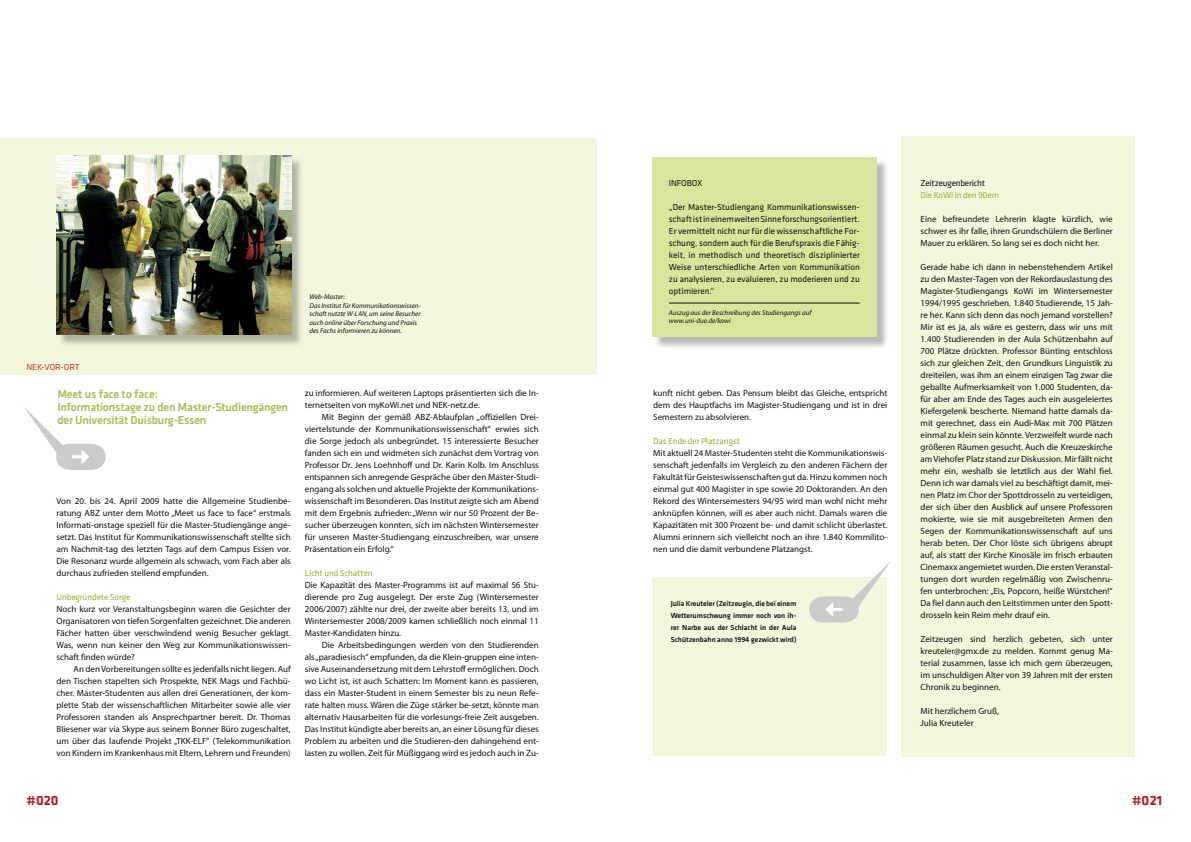
<style>
.page{position:relative;width:1191px;height:842px;background:#fff}
.page>*{position:absolute;margin:0;border:0;box-sizing:border-box;transform-origin:0 0}
.t1{font:700 14px "Klavika";color:#b32127}
.t2{font:500 12px/13px "Klavika";letter-spacing:-.02em;color:#abbe5a}
.t3{font:9px/12px "Myriad Pro";color:#121212;text-align:justify}
.t4{font:9px/12px "Klavika";color:#121212;text-align:justify}
.t5{font:9px "Klavika";letter-spacing:-.01em;color:#9ab238}
.t6{font:9px "Klavika";letter-spacing:-.02em;color:#121212}
.t7{font:9px "Klavika";color:#b93a32}
.t8{font:500 7.5px/12px "Klavika";color:#121212;text-align:justify}
.t9{font:italic 7px/8.5px "Myriad Pro";color:#121212}
</style>
<div class="page">
<div style="left:652px;top:578px;width:234px;height:178px;background:#f3f7dc"></div>
<div style="left:0;top:138px;width:596px;height:236px;background:#f3f7dc"></div>
<svg style="left:24px;top:407px;width:82px;height:63px"></svg>
<div style="left:57px;top:157px;width:248px;height:190px;background:#121212;opacity:.3"></div>
<img style="left:56px;top:156px;width:235px;height:178px">
<div style="left:901px;top:137px;width:233px;height:620px;background:#f3f7dc"></div>
<svg style="left:809px;top:561px;width:82px;height:62px"></svg>
<div style="left:654px;top:158px;width:236px;height:192px;background:#121212;opacity:.3"></div>
<div style="left:652px;top:158px;width:225px;height:179px;background:#d9e59b"></div>
<hr style="left:669px;top:303px;width:191px;height:1px;background:#121212">
<p class="t7" style="left:26px;top:362px;width:55px">NEK-VOR-ORT</p>
<h2 class="t2" style="left:57px;top:388px;width:232px">Meet us face to face:<br>Informationstage zu den Master-Studiengängen der Universität Duisburg-Essen</h2>
<p class="t3" style="left:56px;top:495px;width:236px">Von 20. bis 24. April 2009 hatte die Allgemeine Studienbe&shy;ratung ABZ unter dem Motto „Meet us face to face“ erstmals Informati-onstage speziell für die Master-Studiengänge ange&shy;setzt. Das Institut für Kommunikationswissenschaft stellte sich am Nachmit-tag des letzten Tags auf dem Campus Essen vor.<br>Die Resonanz wurde allgemein als schwach, vom Fach aber als durchaus zufrieden stellend empfunden.</p>
<p class="t5" style="left:56px;top:592px;width:75px">Unbegründete Sorge</p>
<p class="t3" style="left:56px;top:603px;width:236px">Noch kurz vor Veranstaltungsbeginn waren die Gesichter der Organisatoren von tiefen Sorgenfalten gezeichnet. Die anderen Fächer hatten über verschwindend wenig Besucher geklagt.<br>Was, wenn nun keiner den Weg zur Kommunikationswissen&shy;schaft finden würde?</p>
<p class="t3" style="left:56px;top:663px;width:236px;text-indent:17px">An den Vorbereitungen sollte es jedenfalls nicht liegen. Auf den Tischen stapelten sich Prospekte, NEK Mags und Fachbü&shy;cher. Master-Studenten aus allen drei Generationen, der kom&shy;plette Stab der wissenschaftlichen Mitarbeiter sowie alle vier Professoren standen als Ansprechpartner bereit. Dr. Thomas Bliesener war via Skype aus seinem Bonner Büro zugeschaltet, um über das laufende Projekt „TKK-ELF“ (Telekommunikation von Kindern im Krankenhaus mit Eltern, Lehrern und Freunden)</p>
<p class="t9" style="left:309px;top:292px;width:113px">Web-Master:<br>Das Institut für Kommunikationswissen&shy;schaft nutzte W-LAN, um seine Besucher auch online über Forschung und Praxis des Fachs informieren zu können.</p>
<p class="t3" style="left:305px;top:387px;width:235px">zu informieren. Auf weiteren Laptops präsentierten sich die In&shy;ternetseiten von myKoWi.net und NEK-netz.de.</p>
<p class="t3" style="left:305px;top:411px;width:235px;text-indent:17px">Mit Beginn der gemäß ABZ-Ablaufplan „offiziellen Drei&shy;viertelstunde der Kommunikationswissenschaft“ erwies sich die Sorge jedoch als unbegründet. 15 interessierte Besucher fanden sich ein und widmeten sich zunächst dem Vortrag von Professor Dr. Jens Loehnhoff und Dr. Karin Kolb. Im Anschluss entspannen sich anregende Gespräche über den Master-Studi&shy;engang als solchen und aktuelle Projekte der Kommunikations&shy;wissenschaft im Besonderen. Das Institut zeigte sich am Abend mit dem Ergebnis zufrieden: „Wenn wir nur 50 Prozent der Be&shy;sucher überzeugen konnten, sich im nächsten Wintersemester für unseren Master-Studiengang einzuschreiben, war unsere Präsentation ein Erfolg.“</p>
<p class="t5" style="left:305px;top:568px;width:69px">Licht und Schatten</p>
<p class="t3" style="left:305px;top:579px;width:235px">Die Kapazität des Master-Programms ist auf maximal 56 Stu&shy;dierende pro Zug ausgelegt. Der erste Zug (Wintersemester 2006/2007) zählte nur drei, der zweite aber bereits 13, und im Wintersemester 2008/2009 kamen schließlich noch einmal 11<br>Master-Kandidaten hinzu.</p>
<p class="t3" style="left:305px;top:639px;width:235px;text-indent:17px">Die Arbeitsbedingungen werden von den Studierenden als „paradiesisch“ empfunden, da die Klein-gruppen eine inten&shy;sive Auseinandersetzung mit dem Lehrstoff ermöglichen. Doch wo Licht ist, ist auch Schatten: Im Moment kann es passieren, dass ein Master-Student in einem Semester bis zu neun Refe&shy;rate halten muss. Wären die Züge stärker be-setzt, könnte man alternativ Hausarbeiten für die vorlesungs-freie Zeit ausgeben.<br>Das Institut kündigte aber bereits an, an einer Lösung für dieses Problem zu arbeiten und die Studieren-den dahingehend ent&shy;lasten zu wollen. Zeit für Müßiggang wird es jedoch auch in Zu-</p>
<p class="t6" style="left:669px;top:178px;width:35px">INFOBOX</p>
<p class="t4" style="left:669px;top:201px;width:192px">„Der Master-Studiengang Kommunikationswissen&shy;schaft ist in einem weiten Sinne forschungsorientiert.<br>Er vermittelt nicht nur für die wissenschaftliche For&shy;schung, sondern auch für die Berufspraxis die Fähig&shy;keit, in methodisch und theoretisch disziplinierter Weise unterschiedliche Arten von Kommunikation zu analysieren, zu evaluieren, zu moderieren und zu optimieren.“</p>
<p class="t9" style="left:669px;top:308px;width:144px">Auszug aus der Beschreibung des Studiengangs auf www.uni-due.de/kowi</p>
<p class="t3" style="left:653px;top:387px;width:236px">kunft nicht geben. Das Pensum bleibt das Gleiche, entspricht dem des Hauptfachs im Magister-Studiengang und ist in drei Semestern zu absolvieren.</p>
<p class="t5" style="left:653px;top:436px;width:88px">Das Ende der Platzangst</p>
<p class="t3" style="left:653px;top:447px;width:236px">Mit aktuell 24 Master-Studenten steht die Kommunikationswis&shy;senschaft jedenfalls im Vergleich zu den anderen Fächern der Fakultät für Geisteswissenschaften gut da. Hinzu kommen noch einmal gut 400 Magister in spe sowie 20 Doktoranden. An den Rekord des Wintersemesters 94/95 wird man wohl nicht mehr anknüpfen können, will es aber auch nicht. Damals waren die Kapazitäten mit 300 Prozent be- und damit schlicht überlastet.<br>Alumni erinnern sich vielleicht noch an ihre 1.840 Kommilito&shy;nen und die damit verbundene Platzangst.</p>
<p class="t8" style="left:671px;top:598px;width:127px">Julia Kreuteler (Zeitzeugin, die bei einem Wetterumschwung immer noch von ih&shy;rer Narbe aus der Schlacht in der Aula Schützenbahn anno 1994 gezwickt wird)</p>
<p class="t6" style="left:920px;top:178px;width:66px">Zeitzeugenbericht</p>
<p class="t5" style="left:920px;top:190px;width:80px">Die KoWi in den 90ern</p>
<p class="t3" style="left:920px;top:213px;width:194px">Eine befreundete Lehrerin klagte kürzlich, wie schwer es ihr falle, ihren Grundschülern die Berliner Mauer zu erklären. So lang sei es doch nicht her.</p>
<p class="t3" style="left:920px;top:261px;width:194px">Gerade habe ich dann in nebenstehendem Artikel zu den Master-Tagen von der Rekordauslastung des Magister-Studiengangs KoWi im Wintersemester 1994/1995 geschrieben. 1.840 Studierende, 15 Jah&shy;re her. Kann sich denn das noch jemand vorstellen?<br>Mir ist es ja, als wäre es gestern, dass wir uns mit 1.400 Studierenden in der Aula Schützenbahn auf 700 Plätze drückten. Professor Bünting entschloss sich zur gleichen Zeit, den Grundkurs Linguistik zu dreiteilen, was ihm an einem einzigen Tag zwar die geballte Aufmerksamkeit von 1.000 Studenten, da&shy;für aber am Ende des Tages auch ein ausgeleiertes Kiefergelenk bescherte. Niemand hatte damals da&shy;mit gerechnet, dass ein Audi-Max mit 700 Plätzen einmal zu klein sein könnte. Verzweifelt wurde nach größeren Räumen gesucht. Auch die Kreuzeskirche am Viehofer Platz stand zur Diskussion. Mir fällt nicht mehr ein, weshalb sie letztlich aus der Wahl fiel.<br>Denn ich war damals viel zu beschäftigt damit, mei&shy;nen Platz im Chor der Spottdrosseln zu verteidigen, der sich über den Ausblick auf unsere Professoren mokierte, wie sie mit ausgebreiteten Armen den Segen der Kommunikationswissenschaft auf uns herab beten. Der Chor löste sich übrigens abrupt auf, als statt der Kirche Kinosäle im frisch erbauten Cinemaxx angemietet wurden. Die ersten Veranstal&shy;tungen dort wurden regelmäßig von Zwischenru&shy;fen unterbrochen: „Eis, Popcorn, heiße Würstchen!“ Da fiel dann auch den Leitstimmen unter den Spott&shy;drosseln kein Reim mehr drauf ein.</p>
<p class="t3" style="left:920px;top:633px;width:194px">Zeitzeugen sind herzlich gebeten, sich unter kreuteler@gmx.de zu melden. Kommt genug Ma&shy;terial zusammen, lasse ich mich gern überzeugen, im unschuldigen Alter von 39 Jahren mit der ersten Chronik zu beginnen.</p>
<p class="t3" style="left:920px;top:705px;width:80px">Mit herzlichem Gruß,<br>Julia Kreuteler</p>
<h1 class="t1" style="left:27px;top:793px;width:33px">#020</h1>
<h1 class="t1" style="left:1132px;top:793px;width:31px">#021</h1>
</div>
